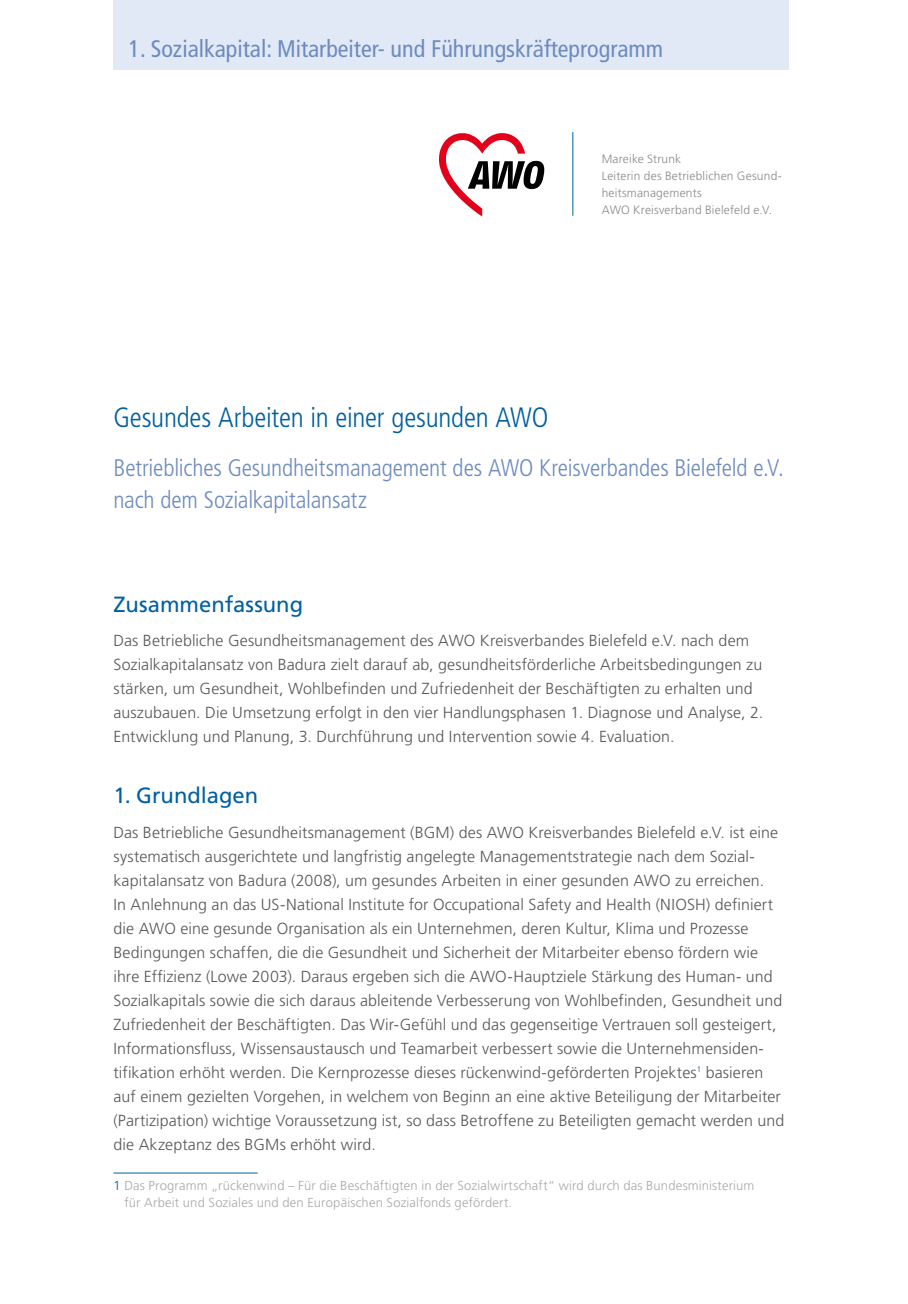
<style>
.page{position:relative;width:908px;height:1304px;background:#fff}
.page>*{position:absolute;margin:0;border:0;box-sizing:border-box;transform-origin:0 0}
.headline{font:300 condensed 28px "Frutiger LT";letter-spacing:-.01em;color:#0160a1}
.einleitung{font:300 condensed 24px/32px "Frutiger LT";letter-spacing:-.01em;color:#6e8bbf}
.Kapitelübersicht_obe{font:condensed 24px "Frutiger LT";color:#6e8bbf}
.Überschrift{font:22px "Frutiger LT";color:#0160a1}
.fließtext{font:300 16px/24px "Frutiger LT";letter-spacing:.005em;color:#57585a}
.Fußnoten{font:300 13px/17px "Frutiger LT";letter-spacing:.015em;color:#a8a9ad}
.Grußwort_Name{font:300 12px/17px "Frutiger LT";letter-spacing:.015em;color:#87898c}
.s1{color:#0160a1}
</style>
<div class="page">
<div style="left:113px;top:0;width:675px;height:70px;background:#e1e9f6"></div>
<hr style="left:572px;top:132px;width:1px;height:84px;background:#0160a1">
<hr style="left:113px;top:1173px;width:144px;height:1px;background:#0160a1">
<svg style="left:439px;top:133px;width:105px;height:83px"></svg>
<p class="Kapitelübersicht_obe" style="left:128px;top:35px;width:536px">1. Sozialkapital: Mitarbeiter- und Führungskräfteprogramm</p>
<p class="Grußwort_Name" style="left:601px;top:150px;width:181px">Mareike Strunk<br>Leiterin des Betrieblichen Gesund&shy;heitsmanagements<br>AWO Kreisverband Bielefeld e.V.</p>
<p class="headline" style="left:113px;top:401px;width:436px">Gesundes Arbeiten in einer gesunden AWO</p>
<p class="einleitung" style="left:113px;top:452px;width:671px">Betriebliches Gesundheitsmanagement des AWO Kreisverbandes Bielefeld e.V. nach dem Sozialkapitalansatz</p>
<p class="Überschrift" style="left:113px;top:591px;width:191px">Zusammenfassung</p>
<p class="fließtext" style="left:113px;top:628px;width:650px">Das Betriebliche Gesundheitsmanagement des AWO Kreisverbandes Bielefeld e.V. nach dem Sozialkapitalansatz von Badura zielt darauf ab, gesundheitsförderliche Arbeitsbedingungen zu stärken, um Gesundheit, Wohlbefinden und Zufriedenheit der Beschäftigten zu erhalten und auszubauen. Die Umsetzung erfolgt in den vier Handlungsphasen 1. Diagnose und Analyse, 2.<br>Entwicklung und Planung, 3. Durchführung und Intervention sowie 4. Evaluation.</p>
<p class="Überschrift" style="left:113px;top:782px;width:146px">1. Grundlagen</p>
<p class="fließtext" style="left:113px;top:820px;width:672px">Das Betriebliche Gesundheitsmanagement (BGM) des AWO Kreisverbandes Bielefeld e.V. ist eine systematisch ausgerichtete und langfristig angelegte Managementstrategie nach dem Sozial&shy;kapitalansatz von Badura (2008), um gesundes Arbeiten in einer gesunden AWO zu erreichen.<br>In Anlehnung an das US-National Institute for Occupational Safety and Health (NIOSH) definiert die AWO eine gesunde Organisation als ein Unternehmen, deren Kultur, Klima und Prozesse Bedingungen schaffen, die die Gesundheit und Sicherheit der Mitarbeiter ebenso fördern wie ihre Effizienz (Lowe 2003). Daraus ergeben sich die AWO-Hauptziele Stärkung des Human- und Sozialkapitals sowie die sich daraus ableitende Verbesserung von Wohlbefinden, Gesundheit und Zufriedenheit der Beschäftigten. Das Wir-Gefühl und das gegenseitige Vertrauen soll gesteigert, Informationsfluss, Wissensaustausch und Teamarbeit verbessert sowie die Unternehmensiden&shy;tifikation erhöht werden. Die Kernprozesse dieses rückenwind-geförderten Projektes<sup>1</sup> basieren auf einem gezielten Vorgehen, in welchem von Beginn an eine aktive Beteiligung der Mitarbeiter (Partizipation) wichtige Voraussetzung ist, so dass Betroffene zu Beteiligten gemacht werden und die Akzeptanz des BGMs erhöht wird.</p>
<p class="Fußnoten" style="left:124px;top:1177px;width:631px;text-indent:-11px"><span class="s1">1</span> Das Programm „rückenwind – Für die Beschäftigten in der Sozialwirtschaft“ wird durch das Bundesministerium für Arbeit und Soziales und den Europäischen Sozialfonds gefördert.</p>
</div>
